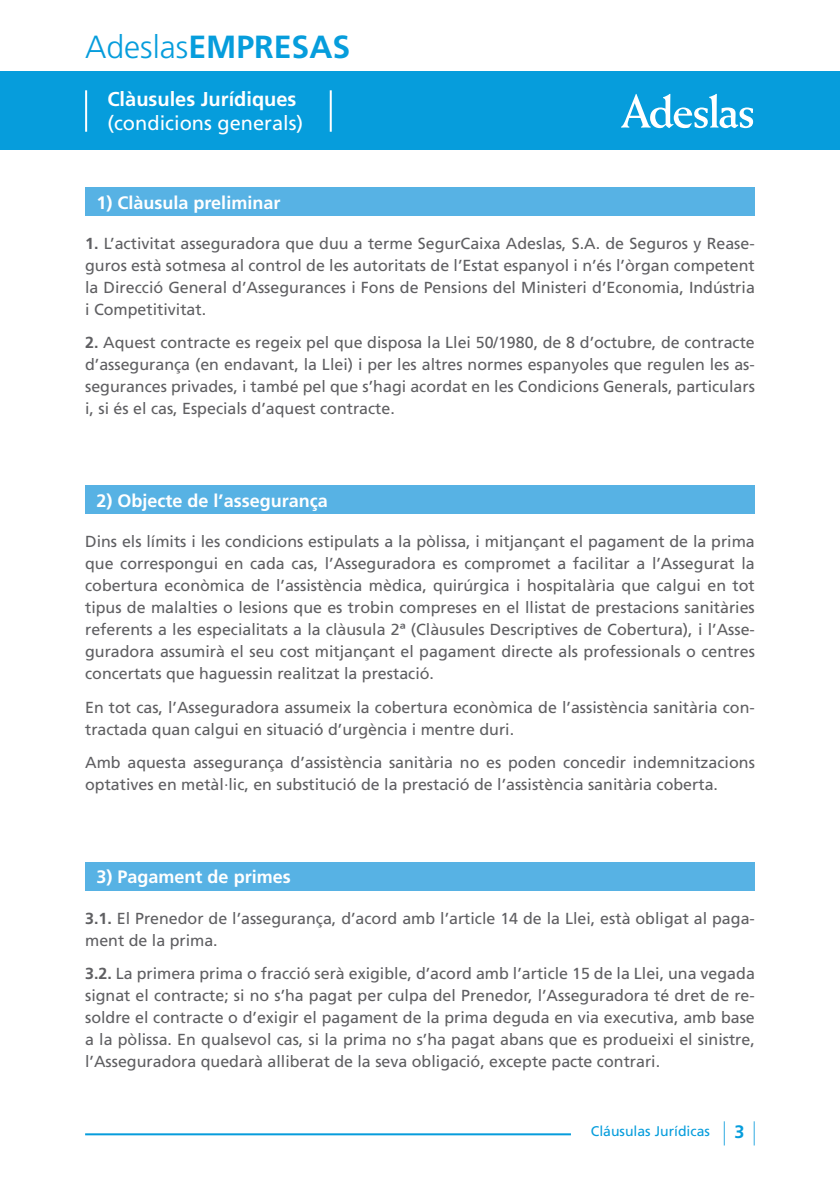
<style>
.page{position:relative;width:840px;height:1191px;background:#fff}
.page>*{position:absolute;margin:0;border:0;box-sizing:border-box;transform-origin:0 0}
.t1{font:700 32px "Frutiger";color:#069ddc}
.t2{font:20px "Frutiger";color:#fff}
.t3{font:700 20px "Frutiger";color:#fff}
.t4{font:700 18px "Frutiger";color:#fff}
.t5{font:700 18px "Frutiger";color:#069ddc}
.t6{font:16px/22px "Frutiger";color:#5f5f62;text-align:justify}
.t7{font:14px "Frutiger";color:#069ddc}
.s1{font-weight:300}
.s2{font-weight:700}
</style>
<div class="page">
<div style="left:0;top:71px;width:839px;height:79px;background:#069ddc"></div>
<svg style="left:621px;top:94px;width:131px;height:34px"></svg>
<hr style="left:85px;top:90px;width:2px;height:42px;background:#fff">
<hr style="left:329px;top:90px;width:2px;height:42px;background:#fff">
<hr style="left:85px;top:1133px;width:485px;height:2px;background:#069ddc">
<svg style="left:723px;top:1121px;width:1px;height:24px"></svg>
<svg style="left:753px;top:1121px;width:1px;height:24px"></svg>
<div style="left:85px;top:187px;width:669px;height:28px;background:#57b2e4"></div>
<div style="left:85px;top:486px;width:669px;height:28px;background:#57b2e4"></div>
<div style="left:85px;top:862px;width:669px;height:28px;background:#57b2e4"></div>
<h1 class="t1" style="left:85px;top:28px;width:266px"><span class="s1">Adeslas</span>EMPRESAS</h1>
<p class="t3" style="left:107px;top:87px;width:190px">Clàusules Jurídiques</p>
<p class="t2" style="left:107px;top:111px;width:197px">(condicions generals)</p>
<p class="t4" style="left:96px;top:192px;width:185px">1) Clàusula preliminar</p>
<p class="t6" style="left:85px;top:232px;width:671px"><span class="s2">1.</span> L’activitat asseguradora que duu a terme SegurCaixa Adeslas, S.A. de Seguros y Rease&shy;guros està sotmesa al control de les autoritats de l’Estat espanyol i n’és l’òrgan competent la Direcció General d’Assegurances i Fons de Pensions del Ministeri d’Economia, Indústria i Competitivitat.</p>
<p class="t6" style="left:85px;top:331px;width:671px"><span class="s2">2.</span> Aquest contracte es regeix pel que disposa la Llei 50/1980, de 8 d’octubre, de contracte d’assegurança (en endavant, la Llei) i per les altres normes espanyoles que regulen les as&shy;segurances privades, i també pel que s’hagi acordat en les Condicions Generals, particulars i, si és el cas, Especials d’aquest contracte.</p>
<p class="t4" style="left:96px;top:490px;width:233px">2) Objecte de l’assegurança</p>
<p class="t6" style="left:85px;top:531px;width:671px">Dins els límits i les condicions estipulats a la pòlissa, i mitjançant el pagament de la prima que correspongui en cada cas, l’Asseguradora es compromet a facilitar a l’Assegurat la cobertura econòmica de l’assistència mèdica, quirúrgica i hospitalària que calgui en tot tipus de malalties o lesions que es trobin compreses en el llistat de prestacions sanitàries referents a les especialitats a la clàusula 2ª (Clàusules Descriptives de Cobertura), i l’Asse&shy;guradora assumirà el seu cost mitjançant el pagament directe als professionals o centres concertats que haguessin realitzat la prestació.</p>
<p class="t6" style="left:85px;top:696px;width:670px">En tot cas, l’Asseguradora assumeix la cobertura econòmica de l’assistència sanitària con&shy;tractada quan calgui en situació d’urgència i mentre duri.</p>
<p class="t6" style="left:85px;top:751px;width:671px">Amb aquesta assegurança d’assistència sanitària no es poden concedir indemnitzacions optatives en metàl·lic, en substitució de la prestació de l’assistència sanitària coberta.</p>
<p class="t4" style="left:96px;top:866px;width:196px">3) Pagament de primes</p>
<p class="t6" style="left:85px;top:907px;width:671px"><span class="s2">3.1.</span> El Prenedor de l’assegurança, d’acord amb l’article 14 de la Llei, està obligat al paga&shy;ment de la prima.</p>
<p class="t6" style="left:85px;top:962px;width:671px"><span class="s2">3.2.</span> La primera prima o fracció serà exigible, d’acord amb l’article 15 de la Llei, una vegada signat el contracte; si no s’ha pagat per culpa del Prenedor, l’Asseguradora té dret de re&shy;soldre el contracte o d’exigir el pagament de la prima deguda en via executiva, amb base a la pòlissa. En qualsevol cas, si la prima no s’ha pagat abans que es produeixi el sinistre, l’Asseguradora quedarà alliberat de la seva obligació, excepte pacte contrari.</p>
<p class="t7" style="left:590px;top:1123px;width:121px">Cláusulas Jurídicas</p>
<p class="t5" style="left:734px;top:1121px;width:12px">3</p>
</div>
